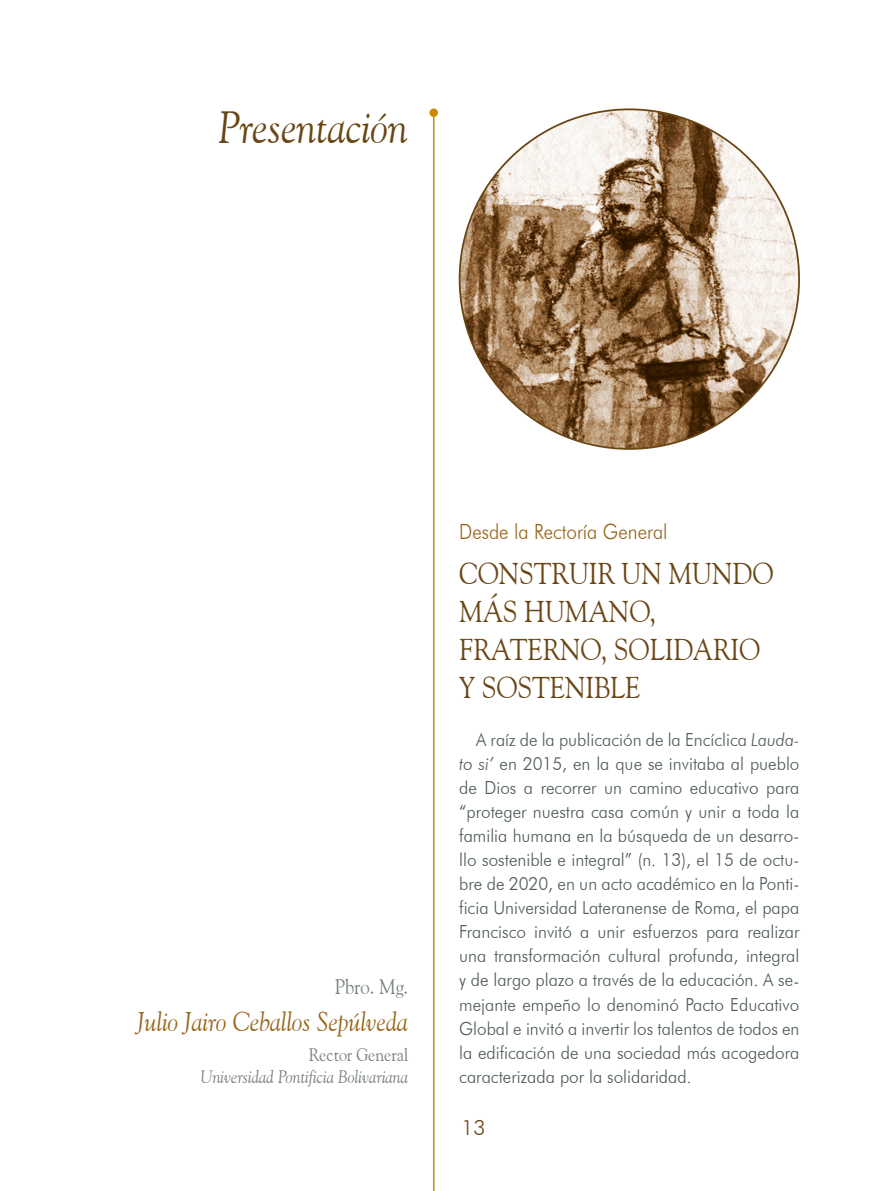
<style>
.page{position:relative;width:893px;height:1191px;background:#fff}
.page>*{position:absolute;margin:0;border:0;box-sizing:border-box;transform-origin:0 0}
.t1{font:italic 45px "Goudy Old Style BT";color:#6a4615;scale:.9 1}
.t2{font:30px/38.1px "Goudy Old Style BT";color:#6a4615;scale:.9 1}
.t3{font:italic 27px "Goudy Old Style BT";color:#97641a;scale:.9 1}
.t4{font:300 21px "Futura BT";color:#97641a;scale:.9 1}
.t5{font:21px "Goudy Old Style BT";color:#777e7f;scale:.9 1}
.t6{font:300 21px "Futura BT";color:#6a4615}
.t7{font:300 18px/24px "Futura BT";color:#4c5759;text-align:justify;scale:.95 1}
.t8{font:italic 18px "Goudy Old Style BT";color:#777e7f;scale:.9 1}
.t9{font:18px "Goudy Old Style BT";color:#777e7f;scale:.9 1}
.s1{font-style:italic}
</style>
<div class="page">
<hr style="left:433px;top:113px;width:1px;height:1078px;background:#ce8900">
<div style="left:429px;top:108px;width:9px;height:9px;background:#ce8900;border-radius:50%"></div>
<img style="left:460px;top:109px;width:339px;height:340px;border-radius:170px">
<h1 class="t1" style="left:219px;top:99px;width:212px">Presentación</h1>
<p class="t5" style="left:335px;top:974px;width:83px">Pbro. Mg.</p>
<h3 class="t3" style="left:137px;top:1004px;width:302px">Julio Jairo Ceballos Sepúlveda</h3>
<p class="t9" style="left:309px;top:1043px;width:112px">Rector General</p>
<p class="t8" style="left:200px;top:1065px;width:232px">Universidad Pontificia Bolivariana</p>
<p class="t4" style="left:459px;top:519px;width:233px">Desde la Rectoría General</p>
<h2 class="t2" style="left:459px;top:554px;width:351px">CONSTRUIR UN MUNDO<br>MÁS HUMANO,<br>FRATERNO, SOLIDARIO<br>Y SOSTENIBLE</h2>
<p class="t7" style="left:459px;top:728px;width:360px;text-indent:17px">A raíz de la publicación de la Encíclica <span class="s1">Lauda&shy;to si’</span> en 2015, en la que se invitaba al pueblo de Dios a recorrer un camino educativo para “proteger nuestra casa común y unir a toda la familia humana en la búsqueda de un desarro&shy;llo sostenible e integral” (n. 13), el 15 de octu&shy;bre de 2020, en un acto académico en la Ponti&shy;ficia Universidad Lateranense de Roma, el papa Francisco invitó a unir esfuerzos para realizar una transformación cultural profunda, integral y de largo plazo a través de la educación. A se&shy;mejante empeño lo denominó Pacto Educativo Global e invitó a invertir los talentos de todos en la edificación de una sociedad más acogedora caracterizada por la solidaridad.</p>
<p class="t6" style="left:461px;top:1114px;width:26px">13</p>
</div>
